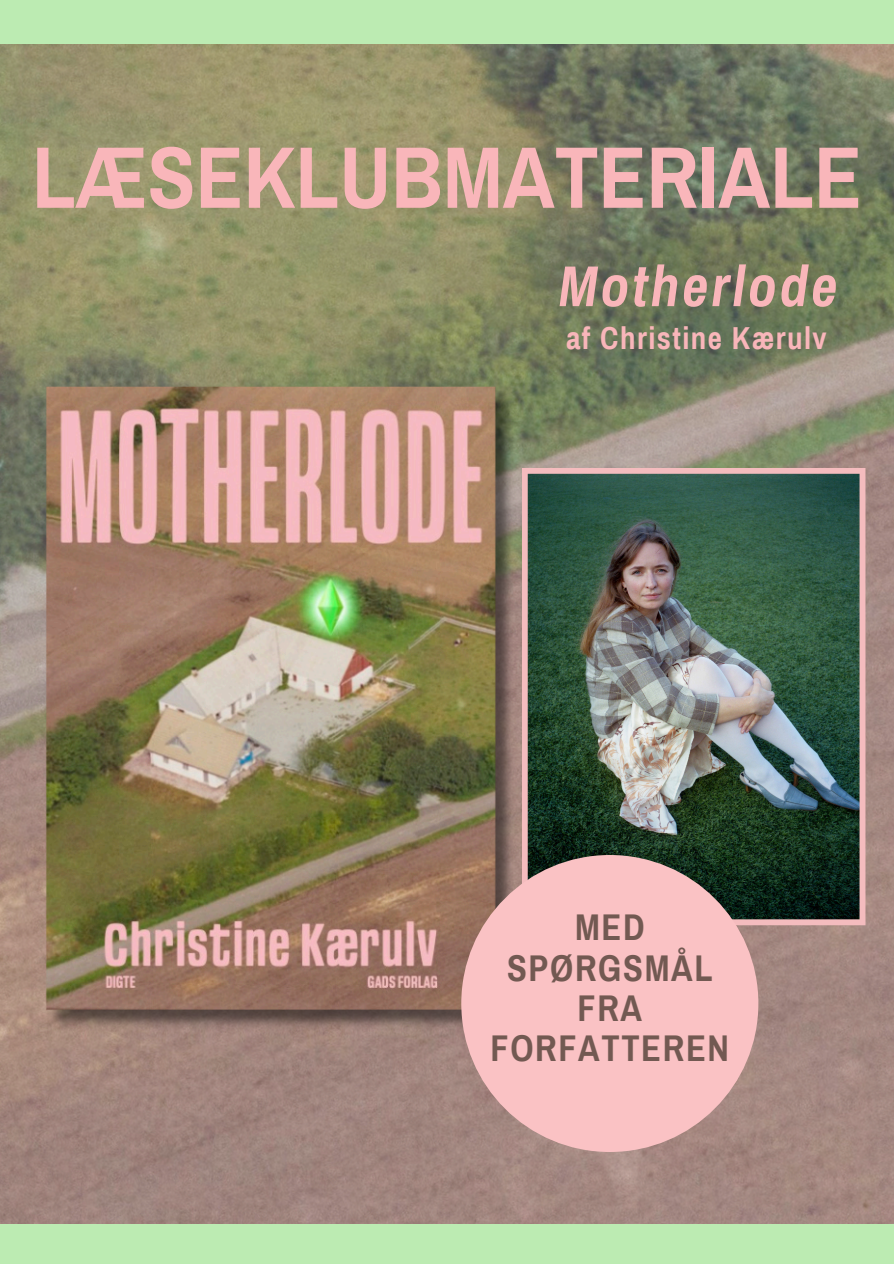
<style>
.page{position:relative;width:894px;height:1264px;background:#fff}
.page>*{position:absolute;margin:0;border:0;box-sizing:border-box;transform-origin:0 0}
.t1{font:700 87.6px "Archivo Narrow";color:#f9b6ba}
.t2{font:italic 700 57.75px "Archivo Narrow";letter-spacing:.045em;color:#f9b6ba}
.t3{font:700 36.3px/40.2px "Archivo Narrow";letter-spacing:.045em;color:#725952;text-align:center}
.t4{font:700 31.05px "Archivo Narrow";letter-spacing:.045em;color:#f9b6ba}
</style>
<div class="page">
<img style="left:0;top:44px;width:893px;height:1180px">
<div style="left:0;top:1224px;width:893px;height:39px;background:#bcebb2"></div>
<div style="left:0;top:0;width:893px;height:44px;background:#bcebb2"></div>
<img style="left:45px;top:381px;width:473px;height:657px">
<img style="left:521px;top:468px;width:344px;height:457px">
<div style="left:461px;top:855px;width:297px;height:296px;background:#fac2c4;border-radius:50%"></div>
<h1 class="t1" style="left:32px;top:131px;width:831px">LÆSEKLUBMATERIALE</h1>
<h2 class="t2" style="left:558px;top:255px;width:280px">Motherlode</h2>
<p class="t4" style="left:566px;top:321px;width:262px">af Christine Kærulv</p>
<p class="t3" style="left:490px;top:908px;width:240px">MED<br>SPØRGSMÅL<br>FRA<br>FORFATTEREN</p>
</div>
